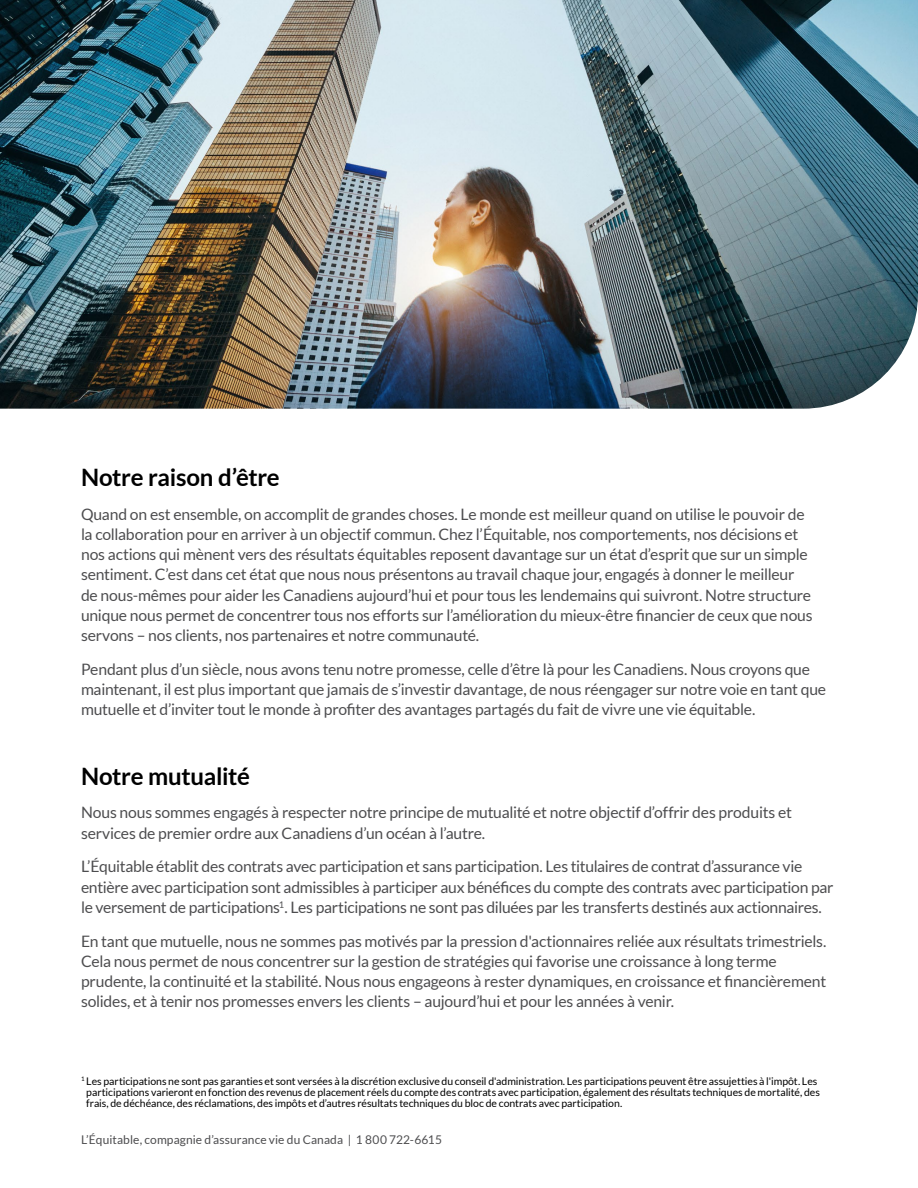
<style>
.page{position:relative;width:918px;height:1188px;background:#fff}
.page>*{position:absolute;margin:0;border:0;box-sizing:border-box;transform-origin:0 0}
.t1{font:700 24px "Lato";letter-spacing:-.015em;color:#000}
.t2{font:15.75px/20.2px "Lato";letter-spacing:-.015em;color:#4d4d4f}
.t3{font:12px "Lato";letter-spacing:.01em;color:#4d4d4f}
.t4{font:10.5px/11.2px "Lato";letter-spacing:-.005em;color:#000}
</style>
<div class="page">
<img style="left:0;top:0;width:918px;height:409px">
<h1 class="t1" style="left:81px;top:463px;width:200px">Notre raison d’être</h1>
<p class="t2" style="left:81px;top:504px;width:733px">Quand on est ensemble, on accomplit de grandes choses. Le monde est meilleur quand on utilise le pouvoir de la collaboration pour en arriver à un objectif commun. Chez l’Équitable, nos comportements, nos décisions et nos actions qui mènent vers des résultats équitables reposent davantage sur un état d’esprit que sur un simple sentiment. C’est dans cet état que nous nous présentons au travail chaque jour, engagés à donner le meilleur de nous-mêmes pour aider les Canadiens aujourd’hui et pour tous les lendemains qui suivront. Notre structure unique nous permet de concentrer tous nos efforts sur l’amélioration du mieux-être financier de ceux que nous servons – nos clients, nos partenaires et notre communauté.</p>
<p class="t2" style="left:81px;top:659px;width:747px">Pendant plus d’un siècle, nous avons tenu notre promesse, celle d’être là pour les Canadiens. Nous croyons que maintenant, il est plus important que jamais de s’investir davantage, de nous réengager sur notre voie en tant que mutuelle et d’inviter tout le monde à profiter des avantages partagés du fait de vivre une vie équitable.</p>
<h1 class="t1" style="left:81px;top:762px;width:170px">Notre mutualité</h1>
<p class="t2" style="left:81px;top:803px;width:713px">Nous nous sommes engagés à respecter notre principe de mutualité et notre objectif d’offrir des produits et services de premier ordre aux Canadiens d’un océan à l’autre.</p>
<p class="t2" style="left:81px;top:857px;width:754px">L’Équitable établit des contrats avec participation et sans participation. Les titulaires de contrat d’assurance vie entière avec participation sont admissibles à participer aux bénéfices du compte des contrats avec participation par le versement de participations<sup>1</sup>. Les participations ne sont pas diluées par les transferts destinés aux actionnaires.</p>
<p class="t2" style="left:81px;top:931px;width:747px">En tant que mutuelle, nous ne sommes pas motivés par la pression d'actionnaires reliée aux résultats trimestriels.<br>Cela nous permet de nous concentrer sur la gestion de stratégies qui favorise une croissance à long terme prudente, la continuité et la stabilité. Nous nous engageons à rester dynamiques, en croissance et financièrement solides, et à tenir nos promesses envers les clients – aujourd’hui et pour les années à venir.</p>
<p class="t4" style="left:86px;top:1075px;width:735px;text-indent:-5px"><sup>1</sup> Les participations ne sont pas garanties et sont versées à la discrétion exclusive du conseil d'administration. Les participations peuvent être assujetties à l'impôt. Les participations varieront en fonction des revenus de placement réels du compte des contrats avec participation, également des résultats techniques de mortalité, des frais, de déchéance, des réclamations, des impôts et d’autres résultats techniques du bloc de contrats avec participation.</p>
<p class="t3" style="left:81px;top:1133px;width:362px">L’Équitable, compagnie d’assurance vie du Canada | 1 800 722-6615</p>
</div>
